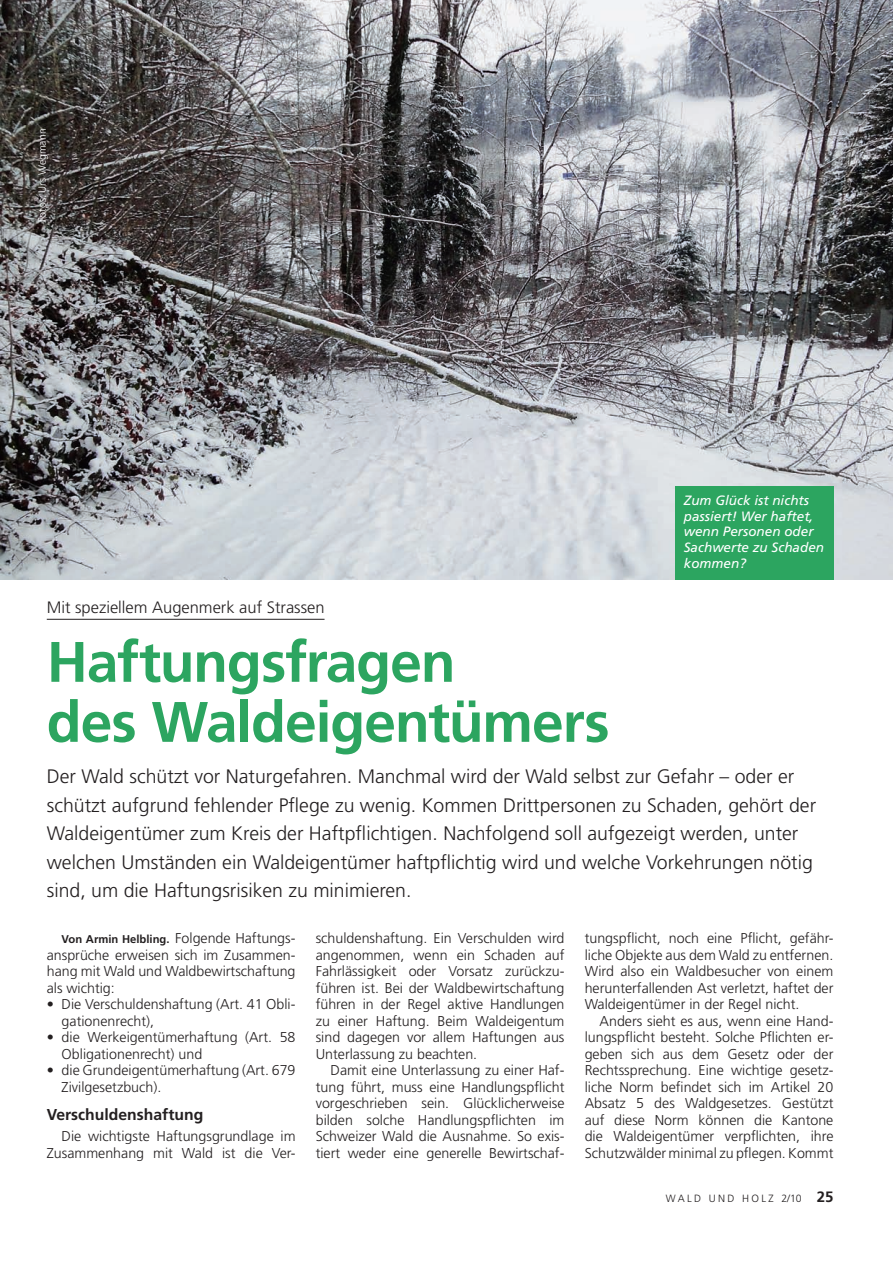
<style>
.page{position:relative;width:893px;height:1263px;background:#fff}
.page>*{position:absolute;margin:0;border:0;box-sizing:border-box;transform-origin:0 0}
._02_Titel_38pt{font:700 57px/60px "Frutiger LT Std";letter-spacing:-.02em;color:#2ca560}
._03_lead_13pt{font:300 19.5px/28.5px "Frutiger LT Std";color:#231f20}
._01_spitzmarke{font:300 16.5px "Frutiger LT Std";color:#231f20}
._05_ut{font:700 15.75px "Frutiger LT Std";color:#231f20}
._04_grundtext{font:300 14.25px/16.5px "Frutiger LT Std";color:#231f20;text-align:justify}
._04_Pt_Aufz{font:300 14.25px/16.5px "Frutiger LT Std";color:#231f20}
._04_autor{font:300 14.25px/16.5px "Frutiger LT Std";color:#231f20;text-align:justify}
._06_legende{font:italic 13.5px/15.8px "Frutiger LT Std";color:#fff}
._04_autor-2{font:700 11.25px "Frutiger LT Std";color:#231f20}
.t1{font:300 10.5px "Frutiger LT Std";letter-spacing:.225em;color:#231f20}
._06_fotohinweis{font:300 10.5px "Frutiger LT Std";color:#fff}
.s1{font-weight:300;font-size:14.25px}
.s2{font-weight:700;font-size:15px}
</style>
<div class="page">
<img style="left:0;top:0;width:893px;height:580px">
<hr style="left:47px;top:619px;width:278px;height:1px;background:#231f20">
<div style="left:675px;top:486px;width:158px;height:94px;background:#2ca560"></div>
<p class="_06_fotohinweis" style="left:36px;top:222px;width:95px;rotate:-90deg">Fotos: Urs Wegmann</p>
<p class="_06_legende" style="left:684px;top:492px;width:142px">Zum Glück ist nichts passiert! Wer haftet, wenn Personen oder<br>Sachwerte zu Schaden kommen?</p>
<p class="_01_spitzmarke" style="left:47px;top:598px;width:279px">Mit speziellem Augenmerk auf Strassen</p>
<p class="_02_Titel_38pt" style="left:47px;top:632px;width:564px">Haftungsfragen<br>des Waldeigentümers</p>
<p class="_03_lead_13pt" style="left:47px;top:762px;width:771px">Der Wald schützt vor Naturgefahren. Manchmal wird der Wald selbst zur Gefahr – oder er schützt aufgrund fehlender Pflege zu wenig. Kommen Drittpersonen zu Schaden, gehört der Waldeigentümer zum Kreis der Haftpflichtigen. Nachfolgend soll aufgezeigt werden, unter welchen Umständen ein Waldeigentümer haftpflichtig wird und welche Vorkehrungen nötig sind, um die Haftungsrisiken zu minimieren.</p>
<p class="_04_grundtext" style="left:316px;top:930px;width:250px">schuldenshaftung. Ein Verschulden wird angenommen, wenn ein Schaden auf Fahrlässigkeit oder Vorsatz zurückzu&shy;führen ist. Bei der Waldbewirtschaftung führen in der Regel aktive Handlungen zu einer Haftung. Beim Waldeigentum sind dagegen vor allem Haftungen aus Unterlassung zu beachten.</p>
<p class="_04_grundtext" style="left:316px;top:1062px;width:250px;text-indent:15px">Damit eine Unterlassung zu einer Haf&shy;tung führt, muss eine Handlungspflicht vorgeschrieben sein. Glücklicherweise bilden solche Handlungspflichten im Schweizer Wald die Ausnahme. So exis&shy;tiert weder eine generelle Bewirtschaf-</p>
<p class="_04_autor-2" style="left:62px;top:933px;width:235px">Von Armin Helbling. <span class="s1">Folgende Haftungs-</span></p>
<p class="_04_autor" style="left:47px;top:947px;width:250px">ansprüche erweisen sich im Zusammen&shy;hang mit Wald und Waldbewirtschaftung als wichtig:</p>
<p class="_04_Pt_Aufz" style="left:62px;top:996px;width:235px;text-indent:-15px">• Die Verschuldenshaftung (Art. 41 Obli&shy;gationenrecht),</p>
<p class="_04_Pt_Aufz" style="left:62px;top:1029px;width:235px;text-indent:-15px">• die Werkeigentümerhaftung (Art. 58<br>Obligationenrecht) und</p>
<p class="_04_Pt_Aufz" style="left:62px;top:1062px;width:235px;text-indent:-15px">• die Grundeigentümerhaftung (Art. 679<br>Zivilgesetzbuch).</p>
<p class="_05_ut" style="left:47px;top:1105px;width:158px">Verschuldenshaftung</p>
<p class="_04_grundtext" style="left:47px;top:1128px;width:250px;text-align:right">Die wichtigste Haftungsgrundlage im<br>Zusammenhang mit Wald ist die Ver-</p>
<p class="_04_grundtext" style="left:585px;top:930px;width:250px">tungspflicht, noch eine Pflicht, gefähr&shy;liche Objekte aus dem Wald zu entfernen.<br>Wird also ein Waldbesucher von einem herunterfallenden Ast verletzt, haftet der Waldeigentümer in der Regel nicht.</p>
<p class="_04_grundtext" style="left:585px;top:1013px;width:250px;text-indent:15px">Anders sieht es aus, wenn eine Hand&shy;lungspflicht besteht. Solche Pflichten er&shy;geben sich aus dem Gesetz oder der Rechtssprechung. Eine wichtige gesetz&shy;liche Norm befindet sich im Artikel 20<br>Absatz 5 des Waldgesetzes. Gestützt auf diese Norm können die Kantone die Waldeigentümer verpflichten, ihre Schutzwälder minimal zu pflegen. Kommt</p>
<p class="t1" style="left:666px;top:1192px;width:169px">WALD UND HOLZ 2/10 <span class="s2">25</span></p>
</div>
